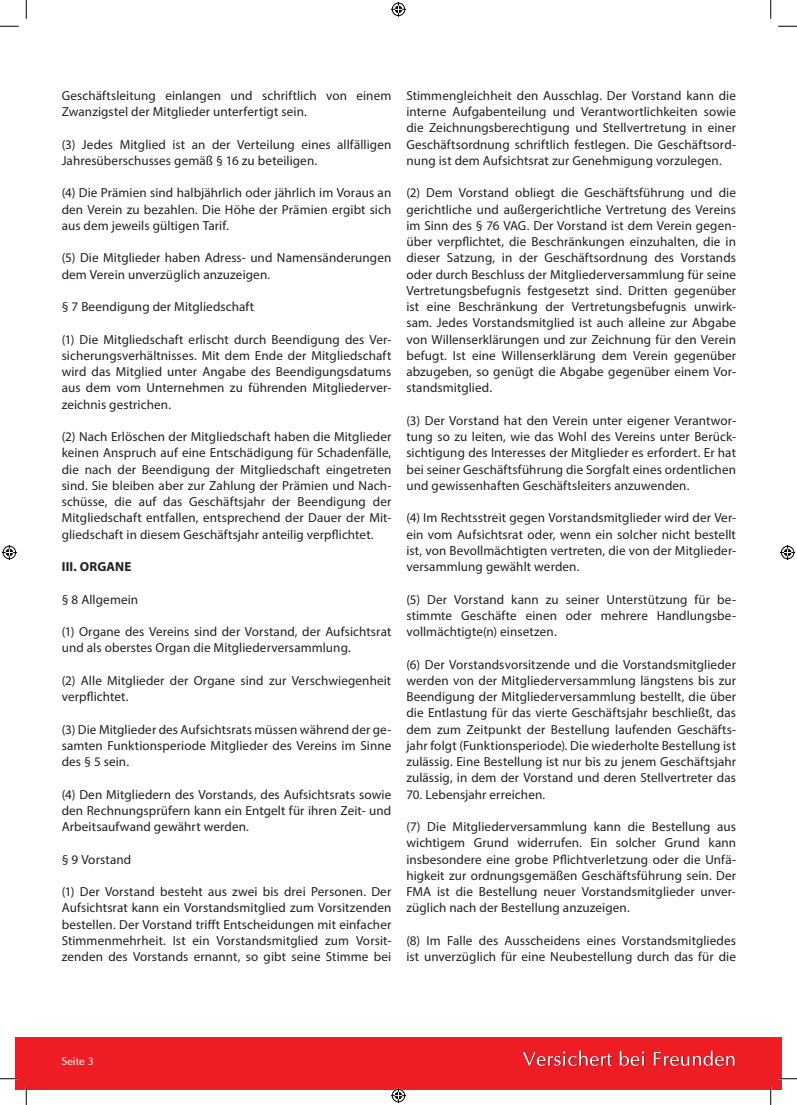
<style>
.page{position:relative;width:797px;height:1105px;background:#fff}
.page>*{position:absolute;margin:0;border:0;box-sizing:border-box;transform-origin:0 0}
.t1{font:13.12px/16.2px "Myriad Pro";letter-spacing:.01em;color:#231f20;text-align:justify}
.t2{font:700 13.12px "Myriad Pro";letter-spacing:.015em;color:#231f20}
.t3{font:11.25px "Optima";color:#fff}
</style>
<div class="page">
<div style="left:16px;top:1037px;width:765px;height:52px;background:#ee1d23"></div>
<svg style="left:523px;top:1050px;width:212px;height:16px"></svg>
<svg style="left:0;top:25px;width:19px;height:2px"></svg>
<svg style="left:778px;top:25px;width:19px;height:2px"></svg>
<svg style="left:0;top:1078px;width:19px;height:1px"></svg>
<svg style="left:778px;top:1078px;width:19px;height:1px"></svg>
<svg style="left:25px;top:0;width:2px;height:19px"></svg>
<svg style="left:25px;top:1086px;width:2px;height:19px"></svg>
<svg style="left:770px;top:0;width:1px;height:19px"></svg>
<svg style="left:770px;top:1086px;width:1px;height:19px"></svg>
<svg style="left:391px;top:2px;width:15px;height:15px"></svg>
<svg style="left:391px;top:1088px;width:15px;height:15px"></svg>
<svg style="left:2px;top:545px;width:15px;height:15px"></svg>
<svg style="left:780px;top:545px;width:15px;height:15px"></svg>
<p class="t1" style="left:62px;top:87px;width:331px">Geschäftsleitung einlangen und schriftlich von einem<br>Zwanzigstel der Mitglieder unterfertigt sein.</p>
<p class="t1" style="left:62px;top:136px;width:331px">(3) Jedes Mitglied ist an der Verteilung eines allfälligen<br>Jahresüberschusses gemäß § 16 zu beteiligen.</p>
<p class="t1" style="left:62px;top:185px;width:331px">(4) Die Prämien sind halbjährlich oder jährlich im Voraus an den Verein zu bezahlen. Die Höhe der Prämien ergibt sich aus dem jeweils gültigen Tarif.</p>
<p class="t1" style="left:62px;top:250px;width:331px">(5) Die Mitglieder haben Adress- und Namensänderungen dem Verein unverzüglich anzuzeigen.</p>
<p class="t1" style="left:62px;top:298px;width:194px">§ 7 Beendigung der Mitgliedschaft</p>
<p class="t1" style="left:62px;top:331px;width:331px">(1) Die Mitgliedschaft erlischt durch Beendigung des Ver&shy;sicherungsverhältnisses. Mit dem Ende der Mitgliedschaft wird das Mitglied unter Angabe des Beendigungsdatums aus dem vom Unternehmen zu führenden Mitgliederver&shy;zeichnis gestrichen.</p>
<p class="t1" style="left:62px;top:428px;width:331px">(2) Nach Erlöschen der Mitgliedschaft haben die Mitglieder keinen Anspruch auf eine Entschädigung für Schadenfälle, die nach der Beendigung der Mitgliedschaft eingetreten sind. Sie bleiben aber zur Zahlung der Prämien und Nach&shy;schüsse, die auf das Geschäftsjahr der Beendigung der Mitgliedschaft entfallen, entsprechend der Dauer der Mit&shy;gliedschaft in diesem Geschäftsjahr anteilig verpflichtet.</p>
<p class="t2" style="left:62px;top:558px;width:71px">III. ORGANE</p>
<p class="t1" style="left:62px;top:591px;width:78px">§ 8 Allgemein</p>
<p class="t1" style="left:62px;top:623px;width:331px">(1) Organe des Vereins sind der Vorstand, der Aufsichtsrat und als oberstes Organ die Mitgliederversammlung.</p>
<p class="t1" style="left:62px;top:672px;width:331px">(2) Alle Mitglieder der Organe sind zur Verschwiegenheit verpflichtet.</p>
<p class="t1" style="left:62px;top:721px;width:331px">(3) Die Mitglieder des Aufsichtsrats müssen während der ge&shy;samten Funktionsperiode Mitglieder des Vereins im Sinne des § 5 sein.</p>
<p class="t1" style="left:62px;top:786px;width:331px">(4) Den Mitgliedern des Vorstands, des Aufsichtsrats sowie den Rechnungsprüfern kann ein Entgelt für ihren Zeit- und Arbeitsaufwand gewährt werden.</p>
<p class="t1" style="left:62px;top:851px;width:71px">§ 9 Vorstand</p>
<p class="t1" style="left:62px;top:883px;width:331px">(1) Der Vorstand besteht aus zwei bis drei Personen. Der Aufsichtsrat kann ein Vorstandsmitglied zum Vorsitzenden bestellen. Der Vorstand trifft Entscheidungen mit einfacher Stimmenmehrheit. Ist ein Vorstandsmitglied zum Vorsit&shy;zenden des Vorstands ernannt, so gibt seine Stimme bei</p>
<p class="t1" style="left:406px;top:87px;width:331px">Stimmengleichheit den Ausschlag. Der Vorstand kann die interne Aufgabenteilung und Verantwortlichkeiten sowie die Zeichnungsberechtigung und Stellvertretung in einer Geschäftsordnung schriftlich festlegen. Die Geschäftsord&shy;nung ist dem Aufsichtsrat zur Genehmigung vorzulegen.</p>
<p class="t1" style="left:406px;top:185px;width:331px">(2) Dem Vorstand obliegt die Geschäftsführung und die gerichtliche und außergerichtliche Vertretung des Vereins im Sinn des § 76 VAG. Der Vorstand ist dem Verein gegen&shy;über verpflichtet, die Beschränkungen einzuhalten, die in dieser Satzung, in der Geschäftsordnung des Vorstands oder durch Beschluss der Mitgliederversammlung für seine Vertretungsbefugnis festgesetzt sind. Dritten gegenüber ist eine Beschränkung der Vertretungsbefugnis unwirk&shy;sam. Jedes Vorstandsmitglied ist auch alleine zur Abgabe von Willenserklärungen und zur Zeichnung für den Verein befugt. Ist eine Willenserklärung dem Verein gegenüber abzugeben, so genügt die Abgabe gegenüber einem Vor&shy;standsmitglied.</p>
<p class="t1" style="left:406px;top:412px;width:331px">(3) Der Vorstand hat den Verein unter eigener Verantwor&shy;tung so zu leiten, wie das Wohl des Vereins unter Berück&shy;sichtigung des Interesses der Mitglieder es erfordert. Er hat bei seiner Geschäftsführung die Sorgfalt eines ordentlichen und gewissenhaften Geschäftsleiters anzuwenden.</p>
<p class="t1" style="left:406px;top:510px;width:331px">(4) Im Rechtsstreit gegen Vorstandsmitglieder wird der Ver&shy;ein vom Aufsichtsrat oder, wenn ein solcher nicht bestellt ist, von Bevollmächtigten vertreten, die von der Mitglieder&shy;versammlung gewählt werden.</p>
<p class="t1" style="left:406px;top:591px;width:331px">(5) Der Vorstand kann zu seiner Unterstützung für be&shy;stimmte Geschäfte einen oder mehrere Handlungsbe&shy;vollmächtigte(n) einsetzen.</p>
<p class="t1" style="left:406px;top:656px;width:331px">(6) Der Vorstandsvorsitzende und die Vorstandsmitglieder werden von der Mitgliederversammlung längstens bis zur Beendigung der Mitgliederversammlung bestellt, die über die Entlastung für das vierte Geschäftsjahr beschließt, das dem zum Zeitpunkt der Bestellung laufenden Geschäfts&shy;jahr folgt (Funktionsperiode). Die wiederholte Bestellung ist zulässig. Eine Bestellung ist nur bis zu jenem Geschäftsjahr zulässig, in dem der Vorstand und deren Stellvertreter das</p>
<p class="t1" style="left:406px;top:786px;width:140px">70. Lebensjahr erreichen.</p>
<p class="t1" style="left:406px;top:818px;width:331px">(7) Die Mitgliederversammlung kann die Bestellung aus wichtigem Grund widerrufen. Ein solcher Grund kann insbesondere eine grobe Pflichtverletzung oder die Unfä&shy;higkeit zur ordnungsgemäßen Geschäftsfü hrung sein. Der FMA ist die Bestellung neuer Vorstandsmitglieder unver&shy;züglich nach der Bestellung anzuzeigen.</p>
<p class="t1" style="left:406px;top:932px;width:331px">(8) Im Falle des Ausscheidens eines Vorstandsmitgliedes ist unverzüglich für eine Neubestellung durch das für die</p>
<p class="t3" style="left:62px;top:1055px;width:34px">Seite 3</p>
</div>
